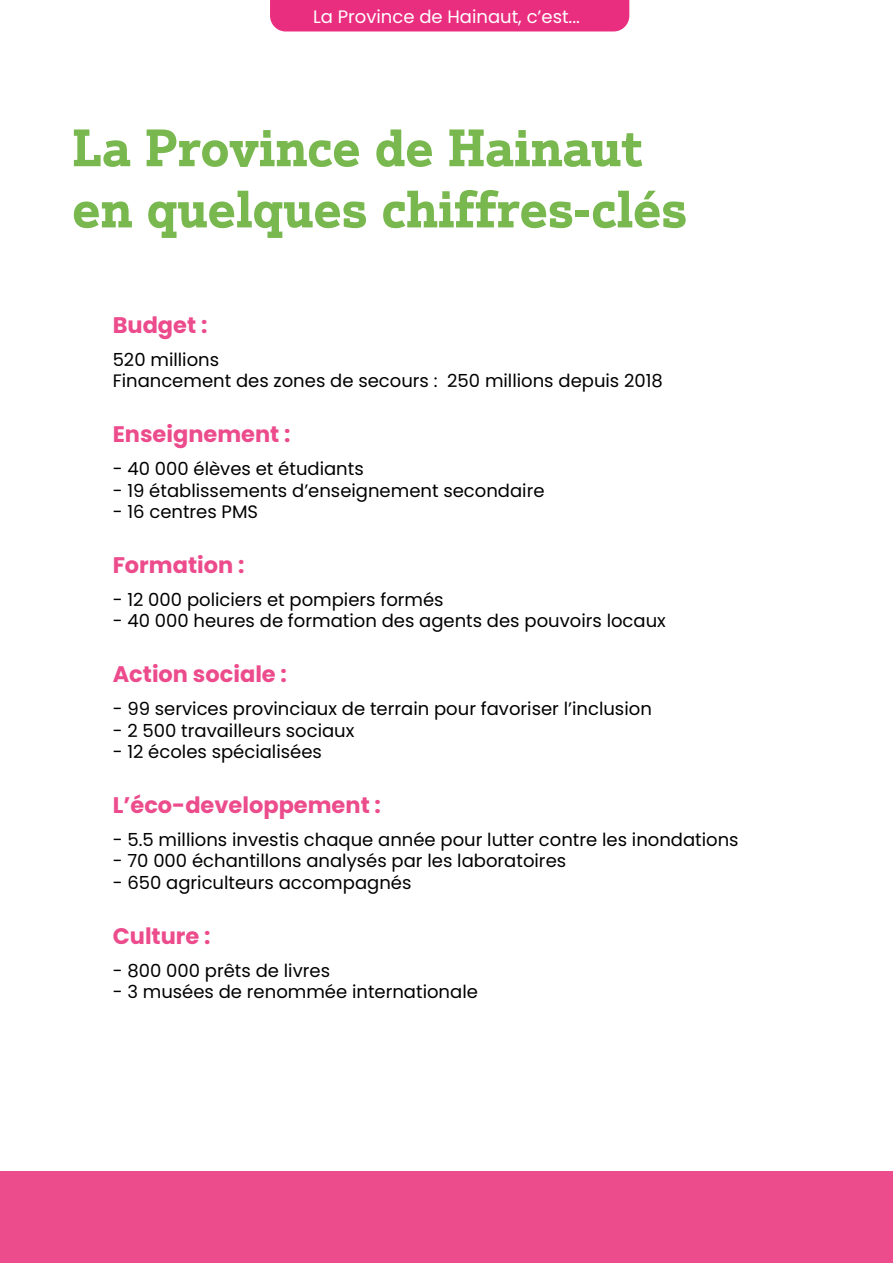
<style>
.page{position:relative;width:893px;height:1263px;background:#fff}
.page>*{position:absolute;margin:0;border:0;box-sizing:border-box;transform-origin:0 0}
.t1{font:700 51px/61.2px "Justus Pro";color:#79b84f}
.t2{font:700 22.5px "Poppins";color:#ec4b8c}
.t3{font:18px/21.6px "Poppins";color:#000}
.t4{font:18px "Poppins";color:#fff}
</style>
<div class="page">
<div style="left:270px;top:0;width:359px;height:31px;background:#ea2e7f"></div>
<div style="left:0;top:1171px;width:893px;height:92px;background:#ec4b8c"></div>
<p class="t4" style="left:313px;top:6px;width:268px">La Province de Hainaut, c’est...</p>
<h1 class="t1" style="left:72px;top:116px;width:616px">La Province de Hainaut en quelques chiffres-clés</h1>
<p class="t2" style="left:113px;top:312px;width:96px">Budget :</p>
<p class="t3" style="left:113px;top:349px;width:552px">520 millions<br>Financement des zones de secours : 250 millions depuis 2018</p>
<p class="t2" style="left:113px;top:421px;width:179px">Enseignement :</p>
<p class="t3" style="left:113px;top:458px;width:253px">- 40 000 élèves et étudiants</p>
<p class="t3" style="left:113px;top:480px;width:433px">- 19 établissements d’enseignement secondaire</p>
<p class="t3" style="left:113px;top:501px;width:147px">- 16 centres PMS</p>
<p class="t2" style="left:113px;top:552px;width:133px">Formation :</p>
<p class="t3" style="left:113px;top:589px;width:333px">- 12 000 policiers et pompiers formés</p>
<p class="t3" style="left:113px;top:610px;width:555px">- 40 000 heures de formation des agents des pouvoirs locaux</p>
<p class="t2" style="left:113px;top:661px;width:176px">Action sociale :</p>
<p class="t3" style="left:113px;top:698px;width:541px">- 99 services provinciaux de terrain pour favoriser l’inclusion</p>
<p class="t3" style="left:113px;top:720px;width:243px">- 2 500 travailleurs sociaux</p>
<p class="t3" style="left:113px;top:741px;width:211px">- 12 écoles spécialisées</p>
<p class="t2" style="left:113px;top:792px;width:270px">L’éco-developpement :</p>
<p class="t3" style="left:113px;top:829px;width:627px">- 5.5 millions investis chaque année pour lutter contre les inondations</p>
<p class="t3" style="left:113px;top:850px;width:455px">- 70 000 échantillons analysés par les laboratoires</p>
<p class="t3" style="left:113px;top:872px;width:300px">- 650 agriculteurs accompagnés</p>
<p class="t2" style="left:113px;top:923px;width:99px">Culture :</p>
<p class="t3" style="left:113px;top:960px;width:219px">- 800 000 prêts de livres</p>
<p class="t3" style="left:113px;top:981px;width:367px">- 3 musées de renommée internationale</p>
</div>
